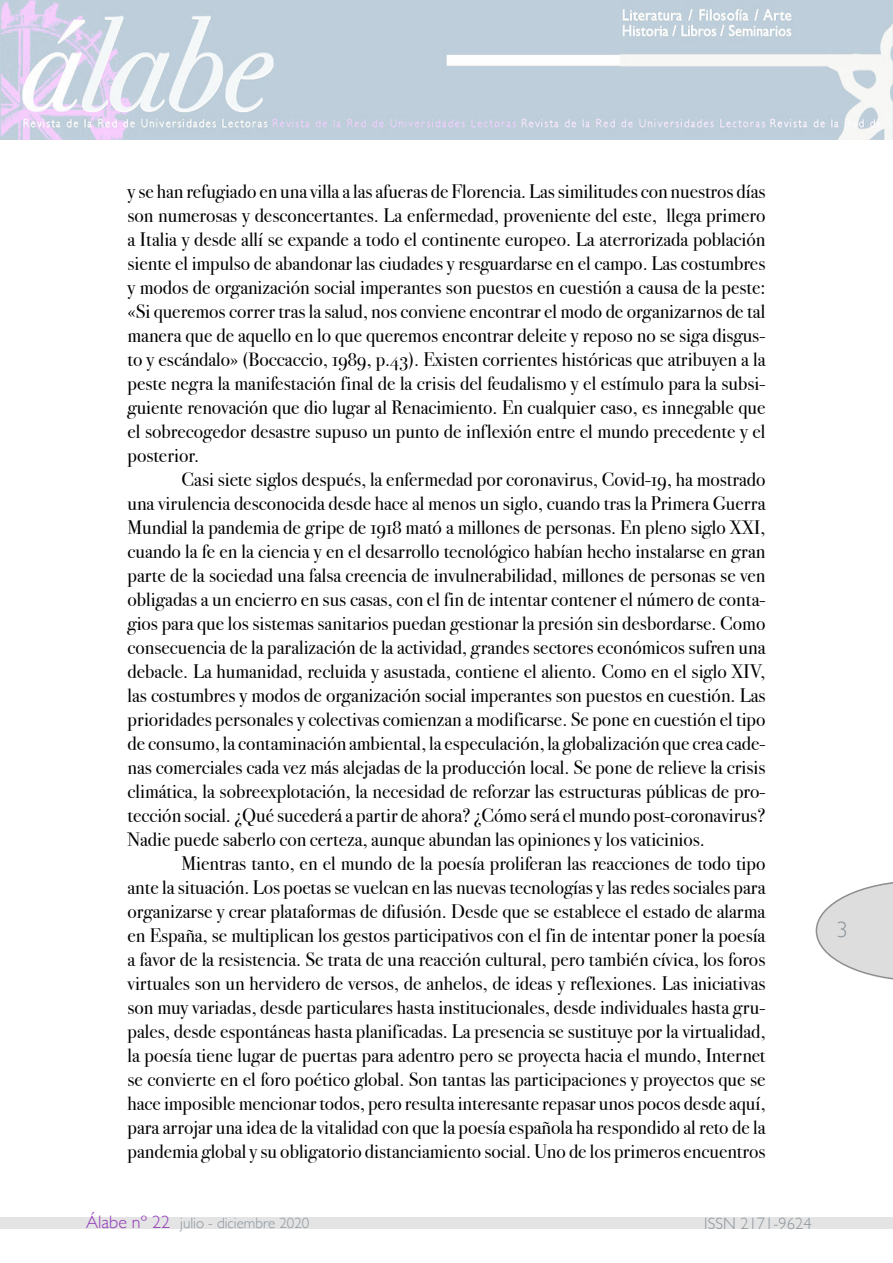
<style>
.page{position:relative;width:893px;height:1263px;background:#fff}
.page>*{position:absolute;margin:0;border:0;box-sizing:border-box;transform-origin:0 0}
.t1{font:300 22.5px "Gill Sans";color:#8a949d}
.t2{font:19.5px/24px "Bodoni Svty Two OSITCTT Book";color:#000;text-align:justify}
.t3{font:300 16.5px "Gill Sans";color:#8b959c}
.t4{font:300 15px "Gill Sans";color:#8b959c}
.s1{font-size:18px;color:#9038b7}
</style>
<div class="page">
<svg style="left:816px;top:882px;width:77px;height:98px"></svg>
<img style="left:0;top:0;width:893px;height:139px">
<div style="left:0;top:1218px;width:893px;height:11px;background:#e4e4e4"></div>
<p class="t2" style="left:128px;top:179px;width:639px">y se han refugiado en una villa a las afueras de Florencia. Las similitudes con nuestros días son numerosas y desconcertantes. La enfermedad, proveniente del este, llega primero a Italia y desde allí se expande a todo el continente europeo. La aterrorizada población siente el impulso de abandonar las ciudades y resguardarse en el campo. Las costumbres y modos de organización social imperantes son puestos en cuestión a causa de la peste: «Si queremos correr tras la salud, nos conviene encontrar el modo de organizarnos de tal manera que de aquello en lo que queremos encontrar deleite y reposo no se siga disgus&shy;to y escándalo» (Boccaccio, 1989, p.43). Existen corrientes históricas que atribuyen a la peste negra la manifestación final de la crisis del feudalismo y el estímulo para la subsi&shy;guiente renovación que dio lugar al Renacimiento. En cualquier caso, es innegable que el sobrecogedor desastre supuso un punto de inflexión entre el mundo precedente y el posterior.</p>
<p class="t2" style="left:128px;top:467px;width:639px;text-indent:54px">Casi siete siglos después, la enfermedad por coronavirus, Covid-19, ha mostrado una virulencia desconocida desde hace al menos un siglo, cuando tras la Primera Guerra Mundial la pandemia de gripe de 1918 mató a millones de personas. En pleno siglo XXI, cuando la fe en la ciencia y en el desarrollo tecnológico habían hecho instalarse en gran parte de la sociedad una falsa creencia de invulnerabilidad, millones de personas se ven obligadas a un encierro en sus casas, con el fin de intentar contener el número de conta&shy;gios para que los sistemas sanitarios puedan gestionar la presión sin desbordarse. Como consecuencia de la paralización de la actividad, grandes sectores económicos sufren una debacle. La humanidad, recluida y asustada, contiene el aliento. Como en el siglo XIV, las costumbres y modos de organización social imperantes son puestos en cuestión. Las prioridades personales y colectivas comienzan a modificarse. Se pone en cuestión el tipo de consumo, la contaminación ambiental, la especulación, la globalización que crea cade&shy;nas comerciales cada vez más alejadas de la producción local. Se pone de relieve la crisis climática, la sobreexplotación, la necesidad de reforzar las estructuras públicas de pro&shy;tección social. ¿Qué sucederá a partir de ahora? ¿Cómo será el mundo post-coronavirus?<br>Nadie puede saberlo con certeza, aunque abundan las opiniones y los vaticinios.</p>
<p class="t2" style="left:128px;top:851px;width:639px;text-indent:54px">Mientras tanto, en el mundo de la poesía proliferan las reacciones de todo tipo ante la situación. Los poetas se vuelcan en las nuevas tecnologías y las redes sociales para organizarse y crear plataformas de difusión. Desde que se establece el estado de alarma en España, se multiplican los gestos participativos con el fin de intentar poner la poesía a favor de la resistencia. Se trata de una reacción cultural, pero también cívica, los foros virtuales son un hervidero de versos, de anhelos, de ideas y reflexiones. Las iniciativas son muy variadas, desde particulares hasta institucionales, desde individuales hasta gru&shy;pales, desde espontáneas hasta planificadas. La presencia se sustituye por la virtualidad, la poesía tiene lugar de puertas para adentro pero se proyecta hacia el mundo, Internet se convierte en el foro poético global. Son tantas las participaciones y proyectos que se hace imposible mencionar todos, pero resulta interesante repasar unos pocos desde aquí, para arrojar una idea de la vitalidad con que la poesía española ha respondido al reto de la pandemia global y su obligatorio distanciamiento social. Uno de los primeros encuentros</p>
<p class="t4" style="left:86px;top:1211px;width:225px"><span class="s1">Álabe nº 22</span> julio - diciembre 2020</p>
<p class="t3" style="left:704px;top:1211px;width:109px">ISSN 2171-9624</p>
<p class="t1" style="left:837px;top:912px;width:13px">3</p>
</div>
